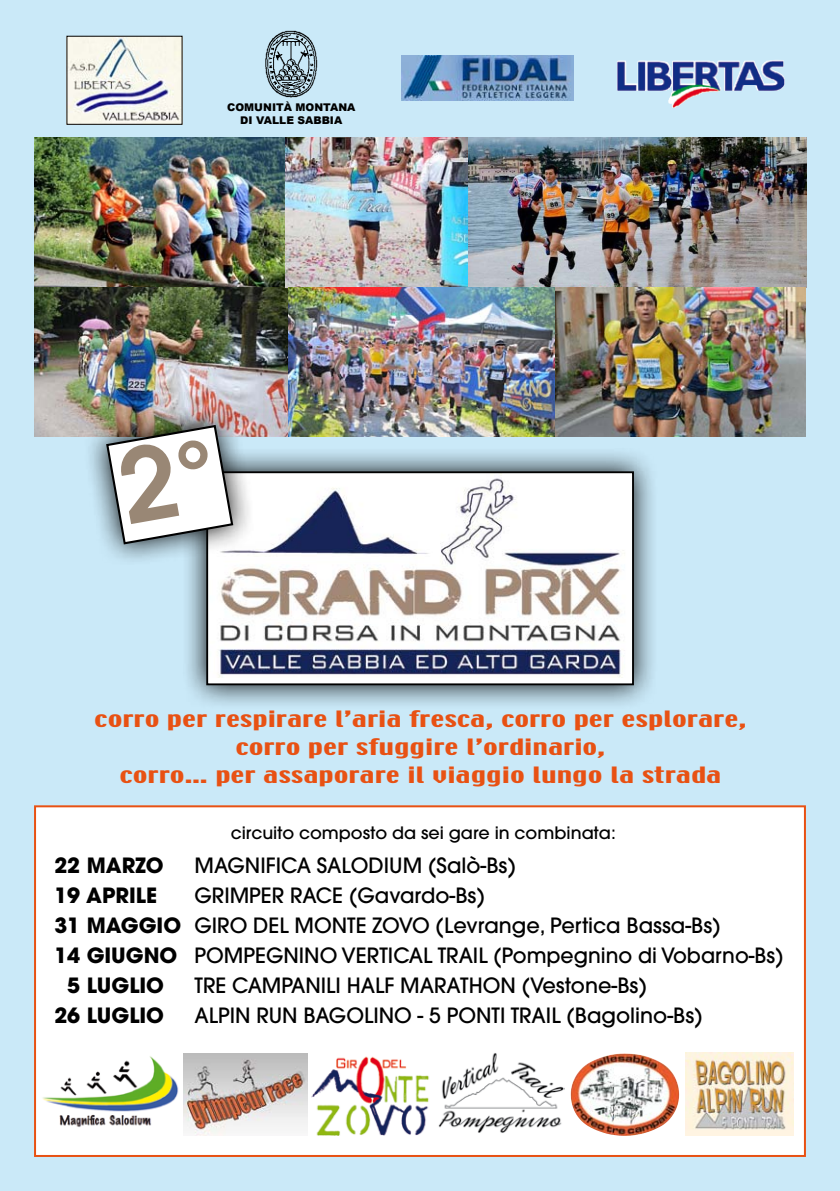
<style>
.page{position:relative;width:840px;height:1191px;background:#fff}
.page>*{position:absolute;margin:0;border:0;box-sizing:border-box;transform-origin:0 0}
.t1{font:500 20.8px "Avant Garde";color:#000}
.t2{font:700 20.8px "Avant Garde";color:#000}
.t3{font:20px/28px "Techno";letter-spacing:.02em;color:#e85113;text-align:center;scale:1.5 1}
.t4{font:500 17px "Avant Garde";color:#000}
.t5{font:900 10.6px/12.8px "Arial";color:#000;text-align:center}
.s1{font-weight:700}
</style>
<div class="page">
<div style="left:0;top:0;width:839px;height:1191px;background:#cae9f8"></div>
<img style="left:34px;top:137px;width:253px;height:300px">
<img style="left:286px;top:137px;width:519px;height:150px">
<img style="left:554px;top:287px;width:251px;height:150px">
<img style="left:288px;top:287px;width:266px;height:150px">
<div style="left:179px;top:444px;width:478px;height:265px;background:#000;opacity:.95"></div>
<div style="left:207px;top:472px;width:425px;height:212px;background:#fff"></div>
<img style="left:218px;top:478px;width:407px;height:199px">
<div style="left:206px;top:471px;width:427px;height:214px;border:2px solid #000"></div>
<div style="left:80px;top:398px;width:173px;height:167px;background:#000;opacity:.95"></div>
<img style="left:401px;top:56px;width:172px;height:44px">
<img style="left:648px;top:60px;width:127px;height:28px">
<img style="left:265px;top:30px;width:53px;height:68px">
<div style="left:34px;top:805px;width:771px;height:352px;background:#fff;border:2px solid #e85113"></div>
<img style="left:183px;top:1053px;width:124px;height:83px">
<img style="left:42px;top:1056px;width:137px;height:71px">
<img style="left:311px;top:1056px;width:118px;height:80px">
<img style="left:685px;top:1052px;width:107px;height:83px">
<img style="left:586px;top:1053px;width:38px;height:12px">
<img style="left:438px;top:1053px;width:126px;height:80px">
<img style="left:69px;top:38px;width:111px;height:84px">
<svg style="left:105px;top:424px;width:129px;height:121px;background:#d0d2d3"></svg>
<p class="t5" style="left:227px;top:101px;width:130px">COMUNITÀ MONTANA<br>DI VALLE SABBIA</p>
<p class="t3" style="left:95px;top:705px;width:435px">corro per respirare l’aria fresca, corro per esplorare, corro per sfuggire l’ordinario,<br>corro… per assaporare il viaggio lungo la strada</p>
<p class="t4" style="left:230px;top:822px;width:386px">circuito composto da sei gare in combinata:</p>
<p class="t2" style="left:54px;top:852px;width:111px">22 MARZO</p>
<p class="t1" style="left:194px;top:852px;width:323px">MAGNIFICA SALODIUM (Salò-Bs)</p>
<p class="t2" style="left:54px;top:882px;width:104px">19 APRILE</p>
<p class="t1" style="left:194px;top:882px;width:292px">GRIMPER RACE (Gavardo-Bs)</p>
<p class="t1" style="left:54px;top:912px;width:667px"><span class="s1">31 MAGGIO</span> GIRO DEL MONTE ZOVO (Levrange, Pertica Bassa-Bs)</p>
<p class="t1" style="left:54px;top:942px;width:730px"><span class="s1">14 GIUGNO</span> POMPEGNINO VERTICAL TRAIL (Pompegnino di Vobarno-Bs)</p>
<p class="t2" style="left:67px;top:972px;width:98px">5 LUGLIO</p>
<p class="t1" style="left:194px;top:972px;width:453px">TRE CAMPANILI HALF MARATHON (Vestone-Bs)</p>
<p class="t2" style="left:54px;top:1002px;width:111px">26 LUGLIO</p>
<p class="t1" style="left:194px;top:1002px;width:509px">ALPIN RUN BAGOLINO - 5 PONTI TRAIL (Bagolino-Bs)</p>
</div>
